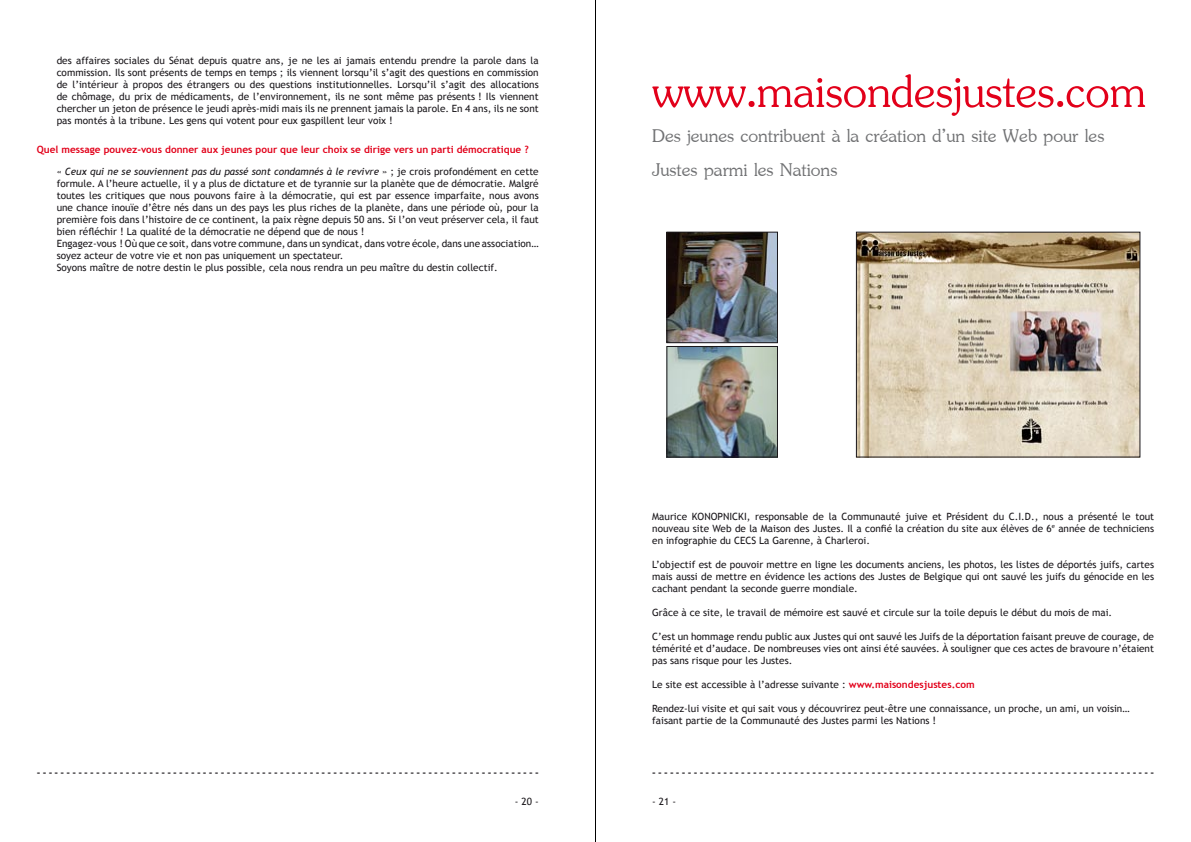
<style>
.page{position:relative;width:1191px;height:842px;background:#fff}
.page>*{position:absolute;margin:0;border:0;box-sizing:border-box;transform-origin:0 0}
.t1{font:70px "Jasmine UPC";color:#e2001a}
.t2{font:28.1px/33.8px "Jasmine UPC";color:#707173}
.t3{font:10px/12px "Trebuchet MS";color:#1a171b;text-align:justify}
.t4{font:700 10px "Trebuchet MS";color:#1a171b}
.t5{font:700 10px/21.3px "Trebuchet MS";color:#e2001a}
.s1{font-weight:400;color:#1a171b}
.s2{font-weight:400;font-style:italic;color:#1a171b}
.s3{font-weight:700;color:#e2001a}
</style>
<div class="page">
<hr style="left:595px;top:0;width:1px;height:842px;background:#000">
<img style="left:858px;top:234px;width:280px;height:221px">
<img style="left:668px;top:234px;width:108px;height:107px">
<div style="left:666px;top:232px;width:112px;height:111px;border:1px solid #1a171b"></div>
<img style="left:668px;top:348px;width:108px;height:107px">
<div style="left:666px;top:346px;width:112px;height:111px;border:1px solid #1a171b"></div>
<p class="t3" style="left:57px;top:55px;width:483px">des affaires sociales du Sénat depuis quatre ans, je ne les ai jamais entendu prendre la parole dans la commission. Ils sont présents de temps en temps ; ils viennent lorsqu’il s’agit des questions en commission de l’intérieur à propos des étrangers ou des questions institutionnelles. Lorsqu’il s’agit des allocations de chômage, du prix de médicaments, de l’environnement, ils ne sont même pas présents ! Ils viennent chercher un jeton de présence le jeudi après-midi mais ils ne prennent jamais la parole. En 4 ans, ils ne sont pas montés à la tribune. Les gens qui votent pour eux gaspillent leur voix !</p>
<p class="t5" style="left:57px;top:139px;width:483px;text-indent:-20px">Quel message pouvez-vous donner aux jeunes pour que leur choix se dirige vers un parti démocratique ?<br><span class="s1">«</span> <span class="s2">Ceux qui ne se souviennent pas du passé sont condamnés à le revivre</span> <span class="s1">» ; je crois profondément en cette</span></p>
<p class="t3" style="left:57px;top:177px;width:483px;text-align:left">formule. A l’heure actuelle, il y a plus de dictature et de tyrannie sur la planète que de démocratie. Malgré toutes les critiques que nous pouvons faire à la démocratie, qui est par essence imparfaite, nous avons une chance inouïe d’être nés dans un des pays les plus riches de la planète, dans une période où, pour la première fois dans l’histoire de ce continent, la paix règne depuis 50 ans. Si l’on veut préserver cela, il faut bien réfléchir ! La qualité de la démocratie ne dépend que de nous !<br>Engagez-vous ! Où que ce soit, dans votre commune, dans un syndicat, dans votre école, dans une association… soyez acteur de votre vie et non pas uniquement un spectateur.<br>Soyons maître de notre destin le plus possible, cela nous rendra un peu maître du destin collectif.</p>
<p class="t4" style="left:37px;top:766px;width:503px">-------------------------------------------------------------------------------------</p>
<h1 class="t1" style="left:652px;top:43px;width:495px">www.maisondesjustes.com</h1>
<h2 class="t2" style="left:652px;top:117px;width:453px">Des jeunes contribuent à la création d’un site Web pour les<br>Justes parmi les Nations</h2>
<p class="t3" style="left:652px;top:510px;width:503px">Maurice KONOPNICKI, responsable de la Communauté juive et Président du C.I.D., nous a présenté le tout nouveau site Web de la Maison des Justes. Il a confié la création du site aux élèves de 6<sup>e</sup> année de techniciens en infographie du CECS La Garenne, à Charleroi.</p>
<p class="t3" style="left:652px;top:558px;width:503px">L’objectif est de pouvoir mettre en ligne les documents anciens, les photos, les listes de déportés juifs, cartes mais aussi de mettre en évidence les actions des Justes de Belgique qui ont sauvé les juifs du génocide en les cachant pendant la seconde guerre mondiale.</p>
<p class="t3" style="left:652px;top:606px;width:461px">Grâce à ce site, le travail de mémoire est sauvé et circule sur la toile depuis le début du mois de mai.</p>
<p class="t3" style="left:652px;top:630px;width:503px">C’est un hommage rendu public aux Justes qui ont sauvé les Juifs de la déportation faisant preuve de courage, de témérité et d’audace. De nombreuses vies ont ainsi été sauvées. À souligner que ces actes de bravoure n’étaient pas sans risque pour les Justes.</p>
<p class="t3" style="left:652px;top:678px;width:324px">Le site est accessible à l’adresse suivante : <span class="s3">www.maisondesjustes.com</span></p>
<p class="t3" style="left:652px;top:702px;width:479px">Rendez-lui visite et qui sait vous y découvrirez peut-être une connaissance, un proche, un ami, un voisin… faisant partie de la Communauté des Justes parmi les Nations !</p>
<p class="t4" style="left:652px;top:766px;width:503px">-------------------------------------------------------------------------------------</p>
<p class="t3" style="left:515px;top:796px;width:25px">- 20 -</p>
<p class="t3" style="left:652px;top:796px;width:25px">- 21 -</p>
</div>
